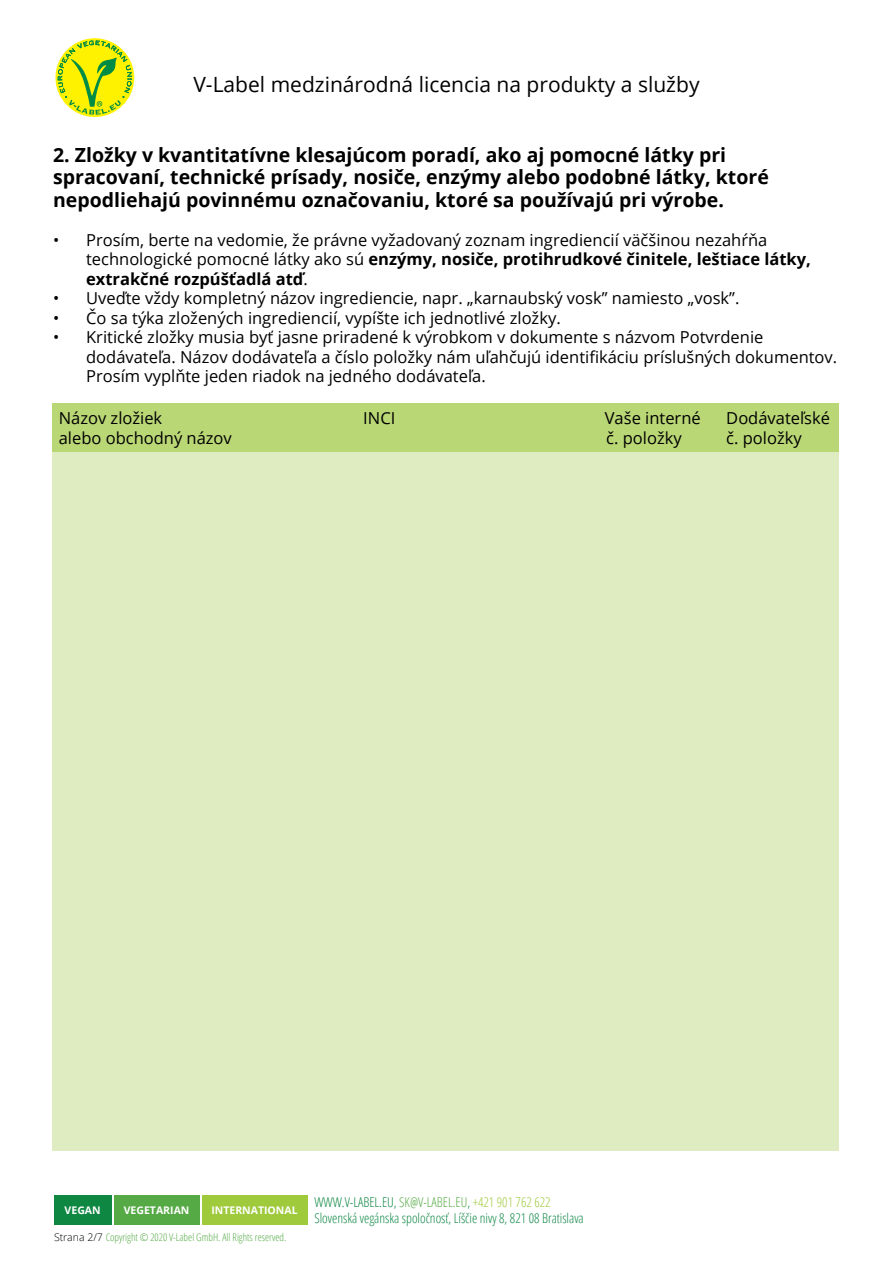
<style>
.page{position:relative;width:893px;height:1263px;background:#fff}
.page>*{position:absolute;margin:0;border:0;box-sizing:border-box;transform-origin:0 0}
.t1{font:21px "Open Sans";color:#000}
.t2{font:700 19.5px/22.5px "Open Sans";color:#000}
.t3{font:16.5px/19.5px "Open Sans";color:#000}
.t4{font:300 condensed 13.5px "Open Sans";color:#0d8744}
.t5{font:300 condensed 13.5px "Open Sans";color:#0e8743}
.t6{font:300 condensed 10.5px "Open Sans";color:#56aa46}
.t7{font:700 10.5px "Open Sans";color:#fff}
.s1{font-weight:700}
.s2{font-stretch:normal;color:#000}
.s3{color:#58ab47}
.s4{color:#9fc93b}
</style>
<div class="page">
<svg style="left:55px;top:38px;width:79px;height:79px"></svg>
<svg style="left:58px;top:41px;width:74px;height:74px;background:#d2e130"></svg>
<div style="left:54px;top:1195px;width:57px;height:30px;background:#0e8743"></div>
<div style="left:114px;top:1195px;width:85px;height:30px;background:#56aa46"></div>
<div style="left:202px;top:1195px;width:105px;height:30px;background:#9fca3b"></div>
<div style="left:52px;top:403px;width:787px;height:747px;background:#dfecc1"></div>
<div style="left:52px;top:403px;width:787px;height:48px;background:#bad776"></div>
<p class="t1" style="left:193px;top:70px;width:508px">V-Label medzinárodná licencia na produkty a služby</p>
<p class="t2" style="left:53px;top:143px;width:717px">2. Zložky v kvantitatívne klesajúcom poradí, ako aj pomocné látky pri spracovaní, technické prísady, nosiče, enzýmy alebo podobné látky, ktoré nepodliehajú povinnému označovaniu, ktoré sa používajú pri výrobe.</p>
<p class="t3" style="left:86px;top:230px;width:726px;text-indent:-33px">• Prosím, berte na vedomie, že právne vyžadovaný zoznam ingrediencií väčšinou nezahŕňa technologické pomocné látky ako sú <span class="s1">enzýmy, nosiče, protihrudkové činitele, leštiace látky, extrakčné rozpúšťadlá atď</span>.</p>
<p class="t3" style="left:53px;top:288px;width:688px">• Uveďte vždy kompletný názov ingrediencie, napr. „karnaubský vosk” namiesto „vosk”.</p>
<p class="t3" style="left:53px;top:308px;width:509px">• Čo sa týka zložených ingrediencií, vypíšte ich jednotlivé zložky.</p>
<p class="t3" style="left:86px;top:327px;width:753px;text-indent:-33px">• Kritické zložky musia byť jasne priradené k výrobkom v dokumente s názvom Potvrdenie dodávateľa. Názov dodávateľa a číslo položky nám uľahčujú identifikáciu príslušných dokumentov.<br>Prosím vyplňte jeden riadok na jedného dodávateľa.</p>
<p class="t3" style="left:59px;top:408px;width:105px">Názov zložiek</p>
<p class="t3" style="left:363px;top:408px;width:34px">INCI</p>
<p class="t3" style="left:605px;top:408px;width:97px">Vaše interné</p>
<p class="t3" style="left:726px;top:408px;width:105px">Dodávateľské</p>
<p class="t3" style="left:59px;top:428px;width:175px">alebo obchodný názov</p>
<p class="t3" style="left:606px;top:428px;width:77px">č. položky</p>
<p class="t3" style="left:726px;top:428px;width:77px">č. položky</p>
<p class="t7" style="left:65px;top:1203px;width:38px">VEGAN</p>
<p class="t7" style="left:124px;top:1203px;width:67px">VEGETARIAN</p>
<p class="t7" style="left:211px;top:1203px;width:88px">INTERNATIONAL</p>
<p class="t6" style="left:54px;top:1230px;width:234px"><span class="s2">Strana 2/7</span> Copyright © 2020 V-Label GmbH. All Rights reserved.</p>
<p class="t5" style="left:314px;top:1193px;width:238px">WWW.V-LABEL.EU, <span class="s3">SK@V-LABEL.EU</span>, <span class="s4">+421 901 762 622</span></p>
<p class="t4" style="left:314px;top:1209px;width:271px">Slovenská vegánska spoločnosť, Líščie nivy 8, 821 08 Bratislava</p>
</div>
